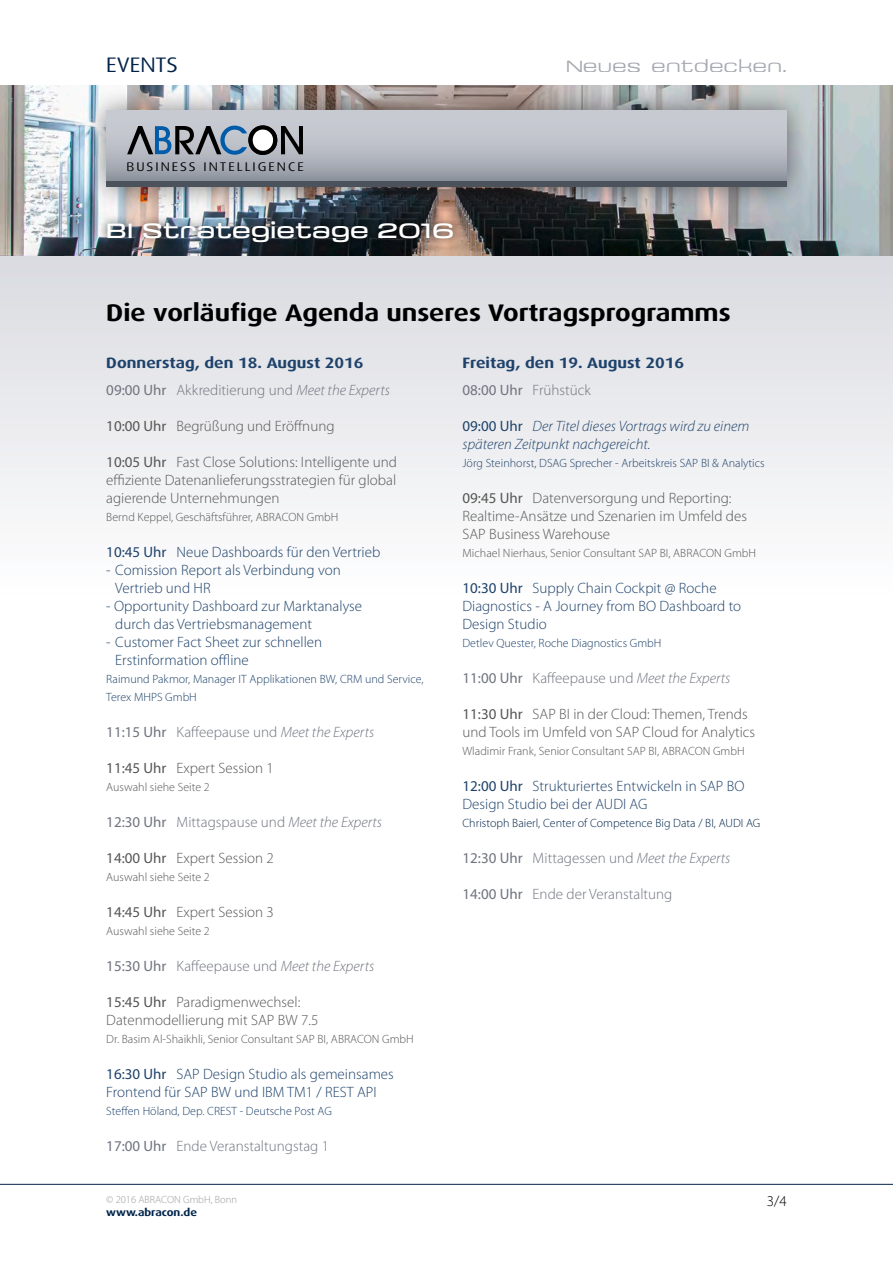
<style>
.page{position:relative;width:893px;height:1263px;background:#fff}
.page>*{position:absolute;margin:0;border:0;box-sizing:border-box;transform-origin:0 0}
.t1{font:700 24px "Dax Wide";color:#000}
.t2{font:expanded 21px "Saturn";color:#fff}
.t3{font:21px "Dax Wide";color:#00234a}
.t4{font:300 expanded 16.5px "Saturn";color:#81858f}
.t5{font:300 15px/18px "Myriad Pro";color:#565655;text-align:justify}
.t6{font:300 15px/18px "Myriad Pro";color:#1e426a}
.t7{font:300 15px "Myriad Pro";color:#70747f}
.t8{font:italic 300 15px/18px "Myriad Pro";color:#1e426a}
.t9{font:700 15px "Dax Wide";color:#1e426a}
.t10{font:300 15px "Myriad Pro";color:#000}
.t11{font:12.6px "Dax Wide";letter-spacing:.16em;color:#000}
.t12{font:300 12px "Myriad Pro";color:#565655}
.t13{font:300 12px/18px "Myriad Pro";color:#1e426a}
.t14{font:300 12px "Myriad Pro";color:#00234a}
.t15{font:300 10.5px "Myriad Pro";color:#9c9c9c}
.t16{font:700 10.5px "Dax Wide";color:#00234a}
.s1{font-weight:400}
.s2{font-style:italic}
.s3{font-weight:400;font-style:normal}
</style>
<div class="page">
<hr style="left:0;top:1184px;width:893px;height:1px;background:#00234a">
<div style="left:0;top:255px;width:893px;height:340px;background:linear-gradient(to bottom,#d9dae0,#fefefe)"></div>
<img style="left:0;top:85px;width:893px;height:170px">
<div style="left:82px;top:87px;width:728px;height:124px;background:#000;opacity:.5"></div>
<div style="left:106px;top:111px;width:681px;height:73px;background:linear-gradient(to bottom,#d3d6dc,#969ba5)"></div>
<div style="left:106px;top:181px;width:681px;height:6px;background:#4c525b"></div>
<svg style="left:127px;top:125px;width:176px;height:30px"></svg>
<div style="left:100px;top:214px;width:361px;height:36px;background:#000;opacity:.75"></div>
<h2 class="t3" style="left:106px;top:53px;width:73px">EVENTS</h2>
<p class="t4" style="left:565px;top:56px;width:223px">Neues entdecken.</p>
<p class="t11" style="left:126px;top:160px;width:179px">BUSINESS INTELLIGENCE</p>
<p class="t2" style="left:106px;top:217px;width:349px">BI Strategietage 2016</p>
<p class="t1" style="left:106px;top:299px;width:626px">Die vorläufige Agenda unseres Vortragsprogramms</p>
<p class="t9" style="left:106px;top:354px;width:259px">Donnerstag, den 18. August 2016</p>
<p class="t7" style="left:106px;top:381px;width:285px"><span class="s1">09:00 Uhr</span> Akkreditierung und <span class="s2">Meet the Experts</span></p>
<p class="t5" style="left:106px;top:417px;width:230px"><span class="s1">10:00 Uhr</span> Begrüßung und Eröffnung</p>
<p class="t5" style="left:106px;top:453px;width:292px"><span class="s1">10:05 Uhr</span> Fast Close Solutions: Intelligente und effiziente Datenanlieferungsstrategien für global agierende Unternehmungen</p>
<p class="t12" style="left:106px;top:510px;width:234px">Bernd Keppel, Geschäftsführer, ABRACON GmbH</p>
<p class="t6" style="left:106px;top:543px;width:276px"><span class="s1">10:45 Uhr</span> Neue Dashboards für den Vertrieb</p>
<p class="t6" style="left:115px;top:561px;width:227px;text-indent:-9px">- Comission Report als Verbindung von<br>Vertrieb und HR</p>
<p class="t6" style="left:115px;top:597px;width:248px;text-indent:-9px">- Opportunity Dashboard zur Marktanalyse durch das Vertriebsmanagement</p>
<p class="t6" style="left:106px;top:633px;width:217px">- Customer Fact Sheet zur schnellen</p>
<p class="t6" style="left:115px;top:651px;width:135px">Erstinformation offline</p>
<p class="t13" style="left:106px;top:670px;width:319px">Raimund Pakmor, Manager IT Applikationen BW, CRM und Service,<br>Terex MHPS GmbH</p>
<p class="t7" style="left:106px;top:723px;width:269px"><span class="s1">11:15 Uhr</span> Kaffeepause und <span class="s2">Meet the Experts</span></p>
<p class="t5" style="left:106px;top:759px;width:169px"><span class="s1">11:45 Uhr</span> Expert Session 1</p>
<p class="t12" style="left:106px;top:780px;width:105px">Auswahl siehe Seite 2</p>
<p class="t7" style="left:106px;top:813px;width:277px"><span class="s1">12:30 Uhr</span> Mittagspause und <span class="s2">Meet the Experts</span></p>
<p class="t5" style="left:106px;top:849px;width:169px"><span class="s1">14:00 Uhr</span> Expert Session 2</p>
<p class="t12" style="left:106px;top:870px;width:105px">Auswahl siehe Seite 2</p>
<p class="t5" style="left:106px;top:903px;width:169px"><span class="s1">14:45 Uhr</span> Expert Session 3</p>
<p class="t12" style="left:106px;top:924px;width:105px">Auswahl siehe Seite 2</p>
<p class="t7" style="left:106px;top:957px;width:269px"><span class="s1">15:30 Uhr</span> Kaffeepause und <span class="s2">Meet the Experts</span></p>
<p class="t5" style="left:106px;top:993px;width:195px"><span class="s1">15:45 Uhr</span> Paradigmenwechsel:</p>
<p class="t5" style="left:106px;top:1011px;width:214px">Datenmodellierung mit SAP BW 7.5</p>
<p class="t12" style="left:106px;top:1032px;width:309px">Dr. Basim Al-Shaikhli, Senior Consultant SAP BI, ABRACON GmbH</p>
<p class="t6" style="left:106px;top:1065px;width:289px"><span class="s1">16:30 Uhr</span> SAP Design Studio als gemeinsames<br>Frontend für SAP BW und IBM TM1 / REST API</p>
<p class="t13" style="left:106px;top:1102px;width:227px">Steffen Höland, Dep. CREST - Deutsche Post AG</p>
<p class="t7" style="left:106px;top:1137px;width:224px"><span class="s1">17:00 Uhr</span> Ende Veranstaltungstag 1</p>
<p class="t15" style="left:106px;top:1193px;width:132px">© 2016 ABRACON GmbH, Bonn</p>
<p class="t16" style="left:106px;top:1206px;width:92px">www.abracon.de</p>
<p class="t9" style="left:462px;top:354px;width:223px">Freitag, den 19. August 2016</p>
<p class="t7" style="left:462px;top:381px;width:130px"><span class="s1">08:00 Uhr</span> Frühstück</p>
<p class="t8" style="left:462px;top:417px;width:289px"><span class="s3">09:00 Uhr</span> Der Titel dieses Vortrags wird zu einem späteren Zeitpunkt nachgereicht.</p>
<p class="t13" style="left:462px;top:454px;width:304px">Jörg Steinhorst, DSAG Sprecher - Arbeitskreis SAP BI &amp; Analytics</p>
<p class="t5" style="left:462px;top:489px;width:286px"><span class="s1">09:45 Uhr</span> Datenversorgung und Reporting:<br>Realtime-Ansätze und Szenarien im Umfeld des</p>
<p class="t5" style="left:462px;top:525px;width:149px">SAP Business Warehouse</p>
<p class="t12" style="left:462px;top:546px;width:295px">Michael Nierhaus, Senior Consultant SAP BI, ABRACON GmbH</p>
<p class="t6" style="left:462px;top:579px;width:280px"><span class="s1">10:30 Uhr</span> Supply Chain Cockpit @ Roche<br>Diagnostics - A Journey from BO Dashboard to</p>
<p class="t6" style="left:462px;top:615px;width:86px">Design Studio</p>
<p class="t13" style="left:462px;top:634px;width:200px">Detlev Quester, Roche Diagnostics GmbH</p>
<p class="t7" style="left:462px;top:669px;width:269px"><span class="s1">11:00 Uhr</span> Kaffeepause und <span class="s2">Meet the Experts</span></p>
<p class="t5" style="left:462px;top:705px;width:287px"><span class="s1">11:30 Uhr</span> SAP BI in der Cloud: Themen, Trends</p>
<p class="t5" style="left:462px;top:723px;width:294px">und Tools im Umfeld von SAP Cloud for Analytics</p>
<p class="t12" style="left:462px;top:744px;width:284px">Wladimir Frank, Senior Consultant SAP BI, ABRACON GmbH</p>
<p class="t6" style="left:462px;top:777px;width:283px"><span class="s1">12:00 Uhr</span> Strukturiertes Entwickeln in SAP BO<br>Design Studio bei der AUDI AG</p>
<p class="t14" style="left:462px;top:816px;width:299px">Christoph Baierl, Center of Competence Big Data / BI, AUDI AG</p>
<p class="t7" style="left:462px;top:849px;width:269px"><span class="s1">12:30 Uhr</span> Mittagessen und <span class="s2">Meet the Experts</span></p>
<p class="t7" style="left:462px;top:885px;width:211px"><span class="s1">14:00 Uhr</span> Ende der Veranstaltung</p>
<p class="t10" style="left:767px;top:1193px;width:21px">3/4</p>
</div>
